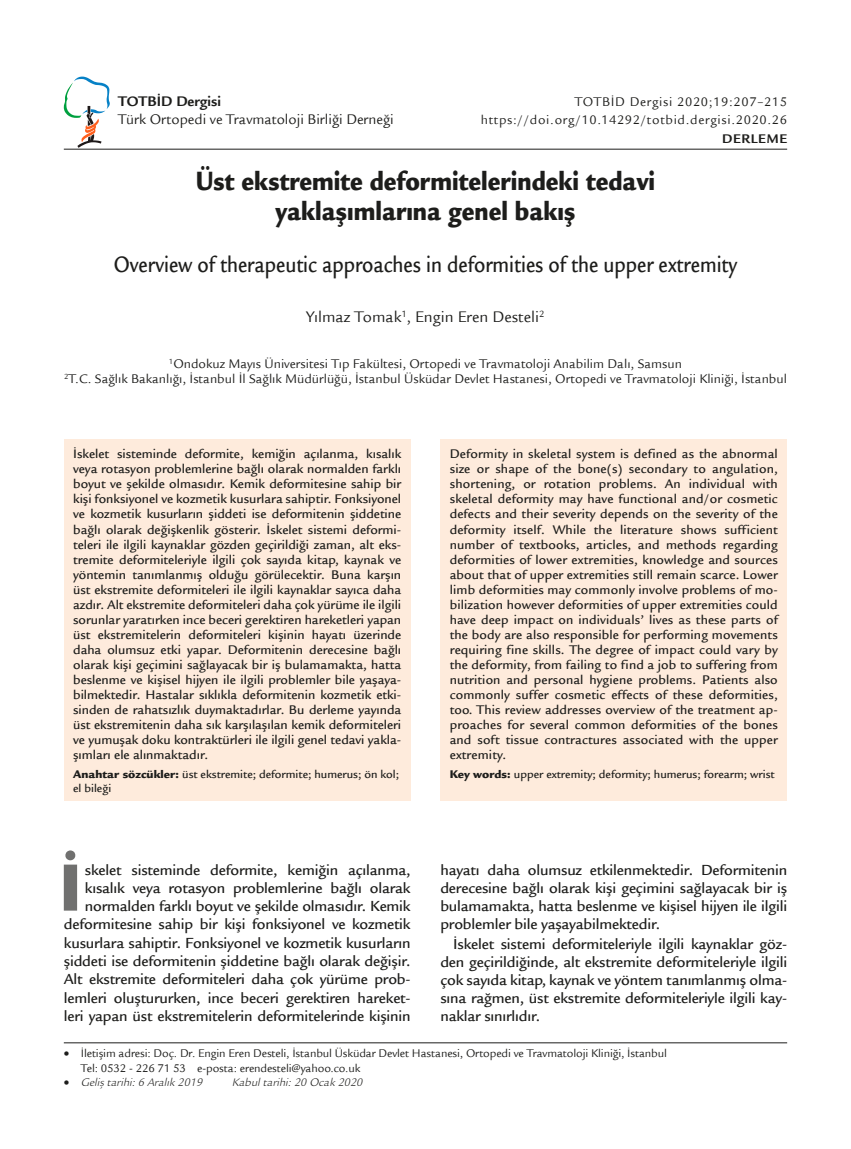
<style>
.page{position:relative;width:851px;height:1149px;background:#fff}
.page>*{position:absolute;margin:0;border:0;box-sizing:border-box;transform-origin:0 0}
.t1{font:900 72.6px "Legacy Sans Std";color:#70706f}
.t2{font:900 28.5px/30px "Legacy Sans Std";color:#1d1d1b;text-align:center;scale:.85 1}
.t3{font:500 24px "Legacy Sans Std";color:#1d1d1b;scale:.85 1}
.t4{font:16.5px "Legacy Sans Std";color:#1d1d1b}
.t5{font:500 15.75px/18.3px "Legacy Sans Std";letter-spacing:-.01em;color:#1d1d1b;text-align:justify}
.t6{font:15px "Legacy Sans Std";color:#1d1d1b}
.t7{font:700 15px "Legacy Sans Std";color:#1d1d1b}
.t8{font:500 13.5px/15px "Legacy Sans Std";letter-spacing:.01em;color:#1d1d1b;text-align:justify}
.t9{font:13.5px/15px "Legacy Sans Std";color:#1d1d1b;text-align:center}
.t10{font:13.5px/18.5px "Legacy Sans Std";letter-spacing:.05em;color:#1d1d1b;text-align:right}
.t11{font:700 13.5px "Legacy Sans Std";letter-spacing:.05em;color:#1d1d1b}
.t12{font:12px/14.4px "Legacy Sans Std";letter-spacing:-.01em;color:#1d1d1b}
.t13{font:500 12px/13.5px "Legacy Sans Std";color:#1d1d1b}
.t14{font:italic 12px "ITC Legacy Sans Std";color:#1d1d1b}
.s1{font-weight:900}
</style>
<div class="page">
<hr style="left:64px;top:1042px;width:723px;height:1px;background:#1d1d1b">
<hr style="left:64px;top:149px;width:723px;height:1px;background:#1d1d1b">
<svg style="left:64px;top:77px;width:46px;height:70px"></svg>
<div style="left:64px;top:439px;width:346px;height:361px;background:#feebdc"></div>
<div style="left:440px;top:439px;width:347px;height:361px;background:#feebdc"></div>
<p class="t7" style="left:118px;top:93px;width:104px">TOTBİD Dergisi</p>
<p class="t6" style="left:118px;top:111px;width:277px">Türk Ortopedi ve Travmatoloji Birliği Derneği</p>
<p class="t10" style="left:480px;top:92px;width:308px">TOTBİD Dergisi 2020;19:207–215 https://doi.org/10.14292/totbid.dergisi.2020.26</p>
<p class="t11" style="left:722px;top:131px;width:67px">DERLEME</p>
<h2 class="t2" style="left:196px;top:166px;width:542px">Üst ekstremite deformitelerindeki tedavi yaklaşımlarına genel bakış</h2>
<h3 class="t3" style="left:114px;top:251px;width:734px">Overview of therapeutic approaches in deformities of the upper extremity</h3>
<p class="t4" style="left:306px;top:307px;width:239px">Yılmaz Tomak<sup>1</sup>, Engin Eren Desteli<sup>2</sup></p>
<p class="t9" style="left:64px;top:356px;width:724px"><sup>1</sup>Ondokuz Mayıs Üniversitesi Tıp Fakültesi, Ortopedi ve Travmatoloji Anabilim Dalı, Samsun<br><sup>2</sup>T.C. Sağlık Bakanlığı, İstanbul İl Sağlık Müdürlüğü, İstanbul Üsküdar Devlet Hastanesi, Ortopedi ve Travmatoloji Kliniği, İstanbul</p>
<p class="t8" style="left:73px;top:446px;width:329px">İskelet sisteminde deformite, kemiğin açılanma, kısalık veya rotasyon problemlerine bağlı olarak normalden farklı boyut ve şekilde olmasıdır. Kemik deformitesine sahip bir kişi fonksiyonel ve kozmetik kusurlara sahiptir. Fonksiyonel ve kozmetik kusurların şiddeti ise deformitenin şiddetine bağlı olarak değişkenlik gösterir. İskelet sistemi deformi&shy;teleri ile ilgili kaynaklar gözden geçirildiği zaman, alt eks&shy;tremite deformiteleriyle ilgili çok sayıda kitap, kaynak ve yöntemin tanımlanmış olduğu görülecektir. Buna karşın üst ekstremite deformiteleri ile ilgili kaynaklar sayıca daha azdır. Alt ekstremite deformiteleri daha çok yürüme ile ilgili sorunlar yaratırken ince beceri gerektiren hareketleri yapan üst ekstremitelerin deformiteleri kişinin hayatı üzerinde daha olumsuz etki yapar. Deformitenin derecesine bağlı olarak kişi geçimini sağlayacak bir iş bulamamakta, hatta beslenme ve kişisel hijyen ile ilgili problemler bile yaşaya&shy;bilmektedir. Hastalar sıklıkla deformitenin kozmetik etki&shy;sinden de rahatsızlık duymaktadırlar. Bu derleme yayında üst ekstremitenin daha sık karşılaşılan kemik deformiteleri ve yumuşak doku kontraktürleri ile ilgili genel tedavi yakla&shy;şımları ele alınmaktadır.</p>
<p class="t13" style="left:73px;top:767px;width:327px"><span class="s1">Anahtar sözcükler:</span> üst ekstremite; deformite; humerus; ön kol; el bileği</p>
<h1 class="t1" style="left:59px;top:844px;width:24px">İ</h1>
<p class="t5" style="left:64px;top:860px;width:348px;text-align:right">skelet sisteminde deformite, kemiğin açılanma, kısalık veya rotasyon problemlerine bağlı olarak normalden farklı boyut ve şekilde olmasıdır. Kemik deformitesine sahip bir kişi fonksiyonel ve kozmetik kusurlara sahiptir. Fonksiyonel ve kozmetik kusurların şiddeti ise deformitenin şiddetine bağlı olarak değişir.<br>Alt ekstremite deformiteleri daha çok yürüme prob&shy;lemleri oluştururken, ince beceri gerektiren hareket&shy;leri yapan üst ekstremitelerin deformitelerinde kişinin</p>
<p class="t8" style="left:449px;top:446px;width:329px">Deformity in skeletal system is defined as the abnormal size or shape of the bone(s) secondary to angulation, shortening, or rotation problems. An individual with skeletal deformity may have functional and/or cosmetic defects and their severity depends on the severity of the deformity itself. While the literature shows sufficient number of textbooks, articles, and methods regarding deformities of lower extremities, knowledge and sources about that of upper extremities still remain scarce. Lower limb deformities may commonly involve problems of mo&shy;bilization however deformities of upper extremities could have deep impact on individuals’ lives as these parts of the body are also responsible for performing movements requiring fine skills. The degree of impact could vary by the deformity, from failing to find a job to suffering from nutrition and personal hygiene problems. Patients also commonly suffer cosmetic effects of these deformities, too. This review addresses overview of the treatment ap&shy;proaches for several common deformities of the bones and soft tissue contractures associated with the upper extremity.</p>
<p class="t13" style="left:449px;top:767px;width:326px"><span class="s1">Key words:</span> upper extremity; deformity; humerus; forearm; wrist</p>
<p class="t5" style="left:440px;top:860px;width:348px">hayatı daha olumsuz etkilenmektedir. Deformitenin derecesine bağlı olarak kişi geçimini sağlayacak bir iş bulamamakta, hatta beslenme ve kişisel hijyen ile ilgili problemler bile yaşayabilmektedir.</p>
<p class="t5" style="left:440px;top:935px;width:348px;text-indent:13px">İskelet sistemi deformiteleriyle ilgili kaynaklar göz&shy;den geçirildiğinde, alt ekstremite deformiteleriyle ilgili çok sayıda kitap, kaynak ve yöntem tanımlanmış olma&shy;sına rağmen, üst ekstremite deformiteleriyle ilgili kay&shy;naklar sınırlıdır.</p>
<p class="t12" style="left:81px;top:1046px;width:587px;text-indent:-17px">• İletişim adresi: Doç. Dr. Engin Eren Desteli, İstanbul Üsküdar Devlet Hastanesi, Ortopedi ve Travmatoloji Kliniği, İstanbul<br>Tel: 0532 - 226 71 53 e-posta: erendesteli@yahoo.co.uk</p>
<p class="t14" style="left:64px;top:1075px;width:140px">• Geliş tarihi: 6 Aralık 2019</p>
<p class="t14" style="left:232px;top:1075px;width:132px">Kabul tarihi: 20 Ocak 2020</p>
</div>
